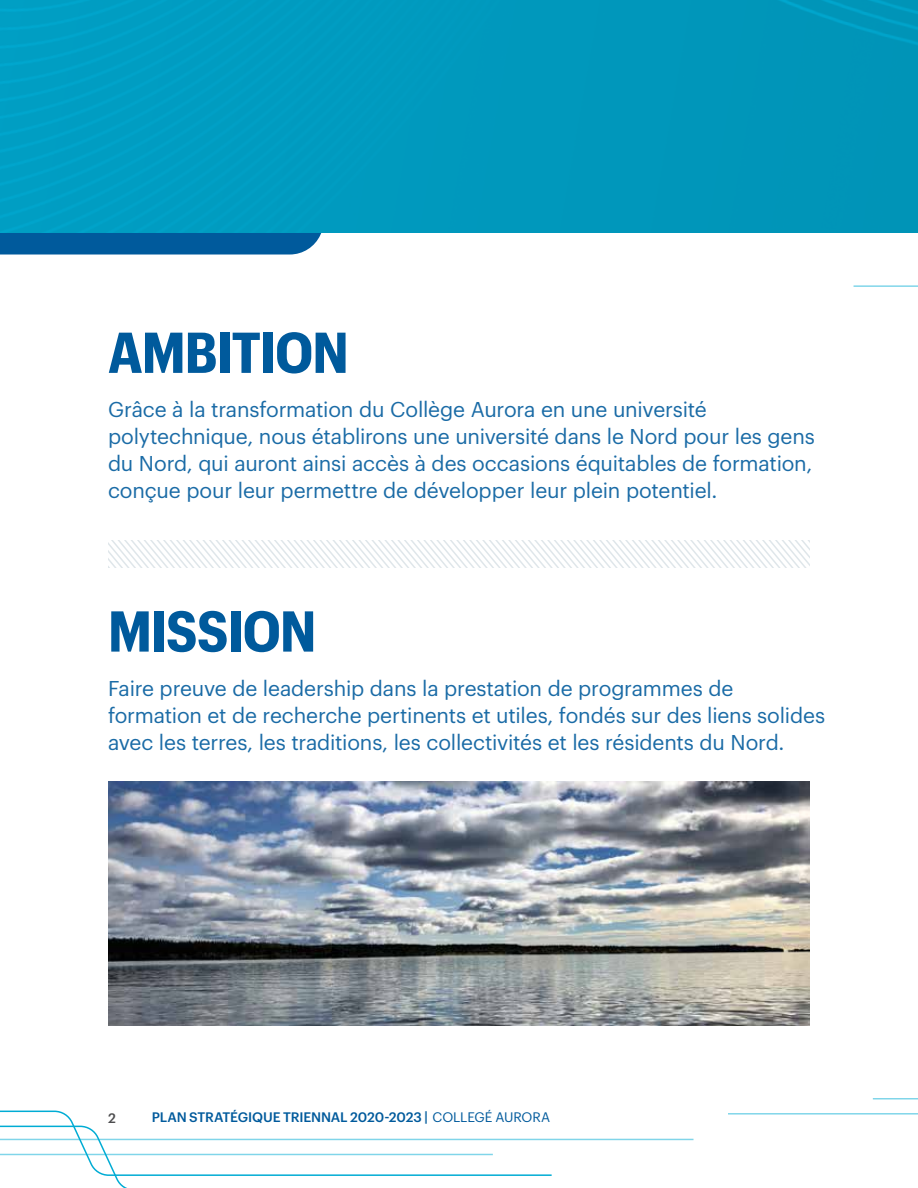
<style>
.page{position:relative;width:918px;height:1188px;background:#fff}
.page>*{position:absolute;margin:0;border:0;box-sizing:border-box;transform-origin:0 0}
.t1{font:700 56.25px "Graphik Compact Web";letter-spacing:-.02em;color:#005a9c}
.t2{font:21px/27px "Graphik";letter-spacing:-.01em;color:#1a6ba6}
.t3{font:500 13.5px "Graphik";letter-spacing:-.015em;color:#005a9c}
.t4{font:500 13.5px "Graphik";color:#4d4d4f}
.s1{font-family:"Gotham";font-weight:700;color:#2673ab}
.s2{font-weight:400}
</style>
<div class="page">
<svg style="left:728px;top:1098px;width:190px;height:17px"></svg>
<svg style="left:0;top:1110px;width:553px;height:78px"></svg>
<hr style="left:0;top:1139px;width:694px;height:1px;background:#00acd4">
<hr style="left:0;top:1154px;width:493px;height:1px;background:#00acd4">
<svg style="left:0;top:233px;width:322px;height:22px;background:#0d62a1"></svg>
<div style="left:0;top:0;width:918px;height:233px;background:#0099bd"></div>
<svg style="left:853px;top:285px;width:65px;height:2px"></svg>
<svg style="left:108px;top:541px;width:702px;height:27px"></svg>
<img style="left:108px;top:781px;width:702px;height:245px">
<h1 class="t1" style="left:108px;top:330px;width:242px">AMBITION</h1>
<p class="t2" style="left:108px;top:394px;width:708px">Grâce à la transformation du Collège Aurora en une université polytechnique, nous établirons une université dans le Nord pour les gens du Nord, qui auront ainsi accès à des occasions équitables de formation, conçue pour leur permettre de développer leur plein potentiel.</p>
<h1 class="t1" style="left:108px;top:609px;width:210px">MISSION</h1>
<p class="t2" style="left:108px;top:673px;width:719px">Faire preuve de leadership dans la prestation de programmes de formation et de recherche pertinents et utiles, fondés sur des liens solides avec les terres, les traditions, les collectivités et les résidents du Nord.</p>
<p class="t4" style="left:108px;top:1108px;width:9px">2</p>
<p class="t3" style="left:152px;top:1107px;width:400px">PLAN STRATÉGIQUE TRIENNAL 2020-2023 <span class="s1">|</span> <span class="s2">COLLEGÉ AURORA</span></p>
</div>
